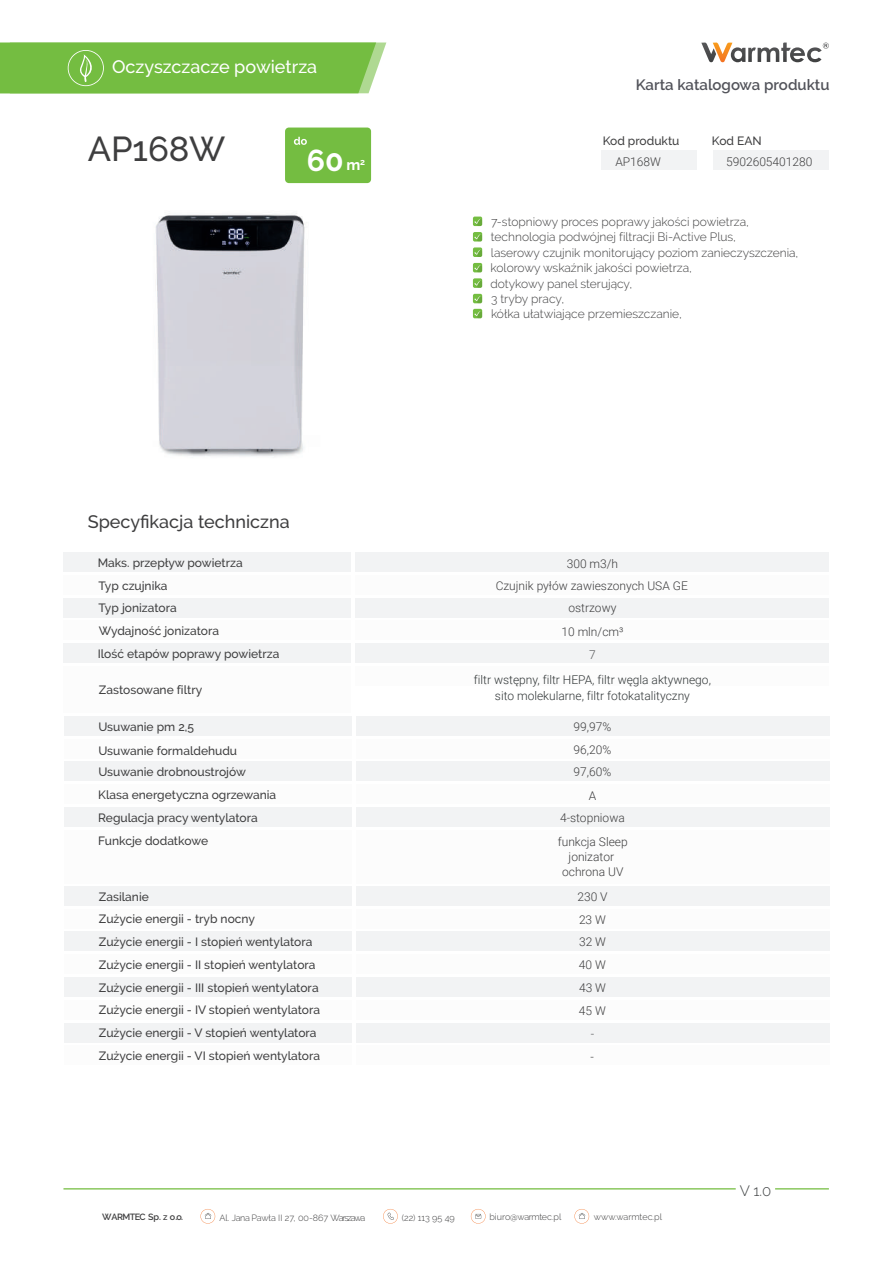
<style>
.page{position:relative;width:893px;height:1263px;background:#fff}
.page>*{position:absolute;margin:0;border:0;box-sizing:border-box;transform-origin:0 0}
.t1{font:500 34.5px "Raleway";color:#3e3e3f}
.t2{font:700 30.15px "Raleway";color:#fff}
.t3{font:500 18px "Raleway";color:#3e3e3f}
.t4{font:500 18px "Raleway";color:#fff}
.t5{font:600 15px "Raleway";color:#52535a}
.t6{font:300 15px "Raleway";color:#3d4041}
.t7{font:500 12px/22.6px "Raleway";color:#3e3e3f}
.t8{font:300 12px "Raleway";color:#3e3e3f}
.t9{font:300 12px/22.5px "Roboto";color:#3e3e3f;text-align:center}
.t10{font:300 12px/16.5px "Roboto";color:#323738;text-align:center}
.t11{font:300 12px "Roboto";color:#57585a}
.t12{font:300 9px "Raleway";color:#3e3e3f}
.t13{font:300 9px "Raleway";letter-spacing:-.035em;color:#3e3e3f}
.t14{font:600 9px "Raleway";letter-spacing:-.06em;color:#3e3e3f}
.s1{font-size:15px}
</style>
<div class="page">
<img style="left:155px;top:213px;width:150px;height:244px">
<div style="left:63px;top:552px;width:288px;height:20px;background:#f2f3f4"></div>
<div style="left:63px;top:598px;width:288px;height:20px;background:#f2f3f4"></div>
<div style="left:63px;top:643px;width:288px;height:20px;background:#f2f3f4"></div>
<div style="left:64px;top:716px;width:288px;height:20px;background:#f2f3f4"></div>
<div style="left:64px;top:761px;width:288px;height:20px;background:#f2f3f4"></div>
<div style="left:64px;top:807px;width:288px;height:20px;background:#f2f3f4"></div>
<div style="left:64px;top:886px;width:288px;height:19px;background:#f2f3f4"></div>
<div style="left:64px;top:931px;width:288px;height:20px;background:#f2f3f4"></div>
<div style="left:64px;top:977px;width:288px;height:20px;background:#f2f3f4"></div>
<div style="left:64px;top:1023px;width:288px;height:20px;background:#f2f3f4"></div>
<div style="left:355px;top:552px;width:474px;height:20px;background:#f2f3f4"></div>
<div style="left:355px;top:598px;width:474px;height:20px;background:#f2f3f4"></div>
<div style="left:355px;top:643px;width:474px;height:20px;background:#f2f3f4"></div>
<div style="left:356px;top:716px;width:473px;height:20px;background:#f2f3f4"></div>
<div style="left:356px;top:761px;width:473px;height:20px;background:#f2f3f4"></div>
<div style="left:356px;top:807px;width:473px;height:20px;background:#f2f3f4"></div>
<div style="left:356px;top:886px;width:473px;height:19px;background:#f2f3f4"></div>
<div style="left:356px;top:931px;width:473px;height:20px;background:#f2f3f4"></div>
<div style="left:356px;top:977px;width:473px;height:20px;background:#f2f3f4"></div>
<div style="left:356px;top:1023px;width:473px;height:20px;background:#f2f3f4"></div>
<div style="left:713px;top:150px;width:116px;height:20px;background:#f2f3f4"></div>
<div style="left:601px;top:150px;width:96px;height:20px;background:#f2f3f4"></div>
<div style="left:285px;top:128px;width:86px;height:55px;background:#74bd41;border-radius:4px"></div>
<svg style="left:294px;top:137px;width:13px;height:8px"></svg>
<div style="left:473px;top:217px;width:9px;height:9px;background:#74bd41;border-radius:2px"></div>
<svg style="left:474px;top:219px;width:8px;height:7px"></svg>
<div style="left:473px;top:232px;width:9px;height:9px;background:#74bd41;border-radius:2px"></div>
<svg style="left:474px;top:234px;width:8px;height:7px"></svg>
<div style="left:473px;top:278px;width:9px;height:10px;background:#74bd41;border-radius:2px"></div>
<svg style="left:474px;top:280px;width:8px;height:8px"></svg>
<div style="left:473px;top:294px;width:9px;height:9px;background:#74bd41;border-radius:2px"></div>
<svg style="left:474px;top:296px;width:8px;height:7px"></svg>
<div style="left:473px;top:263px;width:9px;height:9px;background:#74bd41;border-radius:2px"></div>
<svg style="left:474px;top:265px;width:8px;height:7px"></svg>
<div style="left:473px;top:247px;width:9px;height:10px;background:#74bd41;border-radius:2px"></div>
<svg style="left:474px;top:250px;width:8px;height:7px"></svg>
<svg style="left:701px;top:42px;width:128px;height:21px"></svg>
<svg style="left:63px;top:1188px;width:673px;height:1px"></svg>
<svg style="left:775px;top:1188px;width:54px;height:1px"></svg>
<svg style="left:383px;top:1209px;width:15px;height:14px"></svg>
<svg style="left:471px;top:1209px;width:15px;height:14px"></svg>
<svg style="left:201px;top:1209px;width:14px;height:14px"></svg>
<svg style="left:574px;top:1209px;width:15px;height:14px"></svg>
<div style="left:0;top:43px;width:386px;height:50px;background:#74bd41"></div>
<div style="left:473px;top:309px;width:9px;height:9px;background:#74bd41;border-radius:2px"></div>
<svg style="left:474px;top:311px;width:8px;height:7px"></svg>
<h3 class="t4" style="left:112px;top:56px;width:206px">Oczyszczacze powietrza</h3>
<h1 class="t1" style="left:88px;top:129px;width:139px">AP168W</h1>
<h2 class="t2" style="left:307px;top:143px;width:60px">60 <span class="s1">m</span><sup>2</sup></h2>
<h3 class="t3" style="left:88px;top:511px;width:203px">Specyfikacja techniczna</h3>
<p class="t5" style="left:636px;top:76px;width:195px">Karta katalogowa produktu</p>
<p class="t7" style="left:603px;top:129px;width:78px">Kod produktu</p>
<p class="t7" style="left:712px;top:129px;width:51px">Kod EAN</p>
<p class="t9" style="left:615px;top:150px;width:47px">AP168W</p>
<p class="t9" style="left:726px;top:150px;width:88px">5902605401280</p>
<p class="t8" style="left:491px;top:215px;width:259px">7-stopniowy proces poprawy jakości powietrza,</p>
<p class="t8" style="left:491px;top:230px;width:247px">technologia podwójnej filtracji Bi-Active Plus,</p>
<p class="t8" style="left:491px;top:246px;width:309px">laserowy czujnik monitorujący poziom zanieczyszczenia,</p>
<p class="t8" style="left:491px;top:261px;width:203px">kolorowy wskaźnik jakości powietrza,</p>
<p class="t8" style="left:491px;top:276px;width:143px">dotykowy panel sterujący,</p>
<p class="t8" style="left:491px;top:292px;width:75px">3 tryby pracy,</p>
<p class="t8" style="left:491px;top:307px;width:193px">kółka ułatwiające przemieszczanie,</p>
<p class="t7" style="left:98px;top:551px;width:146px">Maks. przepływ powietrza</p>
<p class="t9" style="left:567px;top:552px;width:53px">300 m3/h</p>
<p class="t7" style="left:99px;top:574px;width:71px">Typ czujnika</p>
<p class="t9" style="left:496px;top:574px;width:194px">Czujnik pyłów zawieszonych USA GE</p>
<p class="t7" style="left:99px;top:597px;width:80px">Typ jonizatora</p>
<p class="t9" style="left:568px;top:596px;width:49px">ostrzowy</p>
<p class="t7" style="left:99px;top:619px;width:122px">Wydajność jonizatora</p>
<p class="t9" style="left:561px;top:620px;width:64px">10 mln/cm³</p>
<p class="t7" style="left:98px;top:642px;width:183px">Ilość etapów poprawy powietrza</p>
<p class="t7" style="left:99px;top:678px;width:105px">Zastosowane filtry</p>
<p class="t7" style="left:98px;top:715px;width:97px">Usuwanie pm 2,5</p>
<p class="t11" style="left:589px;top:646px;width:8px">7</p>
<p class="t10" style="left:474px;top:671px;width:239px">filtr wstępny, filtr HEPA, filtr węgla aktywnego, sito molekularne, filtr fotokatalityczny</p>
<p class="t9" style="left:574px;top:715px;width:39px">99,97%</p>
<p class="t7" style="left:98px;top:739px;width:140px">Usuwanie formaldehudu</p>
<p class="t9" style="left:574px;top:738px;width:39px">96,20%</p>
<p class="t7" style="left:98px;top:761px;width:179px">Usuwanie drobnoustrojów<br>Klasa energetyczna ogrzewania</p>
<p class="t9" style="left:574px;top:760px;width:39px;line-height:23.4px">97,60%<br>A</p>
<p class="t7" style="left:98px;top:806px;width:161px">Regulacja pracy wentylatora</p>
<p class="t9" style="left:560px;top:806px;width:66px">4-stopniowa</p>
<p class="t7" style="left:98px;top:829px;width:111px">Funkcje dodatkowe</p>
<p class="t9" style="left:558px;top:834px;width:72px;line-height:15px">funkcja Sleep jonizator ochrona UV</p>
<p class="t7" style="left:99px;top:886px;width:51px">Zasilanie</p>
<p class="t7" style="left:99px;top:908px;width:215px">Zużycie energii - tryb nocny<br>Zużycie energii - I stopień wentylatora</p>
<p class="t7" style="left:99px;top:976px;width:221px">Zużycie energii - III stopień wentylatora</p>
<p class="t7" style="left:99px;top:1022px;width:219px">Zużycie energii - V stopień wentylatora</p>
<p class="t7" style="left:99px;top:953px;width:218px">Zużycie energii - II stopień wentylatora</p>
<p class="t7" style="left:99px;top:999px;width:223px">Zużycie energii - IV stopień wentylatora</p>
<p class="t7" style="left:99px;top:1044px;width:223px">Zużycie energii - VI stopień wentylatora</p>
<p class="t9" style="left:577px;top:885px;width:32px;text-align:left">230 V<br>23 W<br>32 W</p>
<p class="t9" style="left:579px;top:953px;width:28px">40 W</p>
<p class="t9" style="left:579px;top:976px;width:28px">43 W</p>
<p class="t9" style="left:579px;top:999px;width:28px">45 W</p>
<p class="t11" style="left:591px;top:1025px;width:5px">-</p>
<p class="t9" style="left:591px;top:1045px;width:5px">-</p>
<p class="t14" style="left:102px;top:1212px;width:82px">WARMTEC Sp. z o.o.</p>
<p class="t13" style="left:219px;top:1212px;width:147px">Al. Jana Pawła II 27, 00-867 Warszawa</p>
<p class="t12" style="left:402px;top:1212px;width:54px">(22) 113 95 49</p>
<p class="t12" style="left:489px;top:1211px;width:74px">biuro@warmtec.pl</p>
<p class="t12" style="left:594px;top:1211px;width:70px">www.warmtec.pl</p>
<p class="t6" style="left:740px;top:1181px;width:33px">V 1.0</p>
</div>
